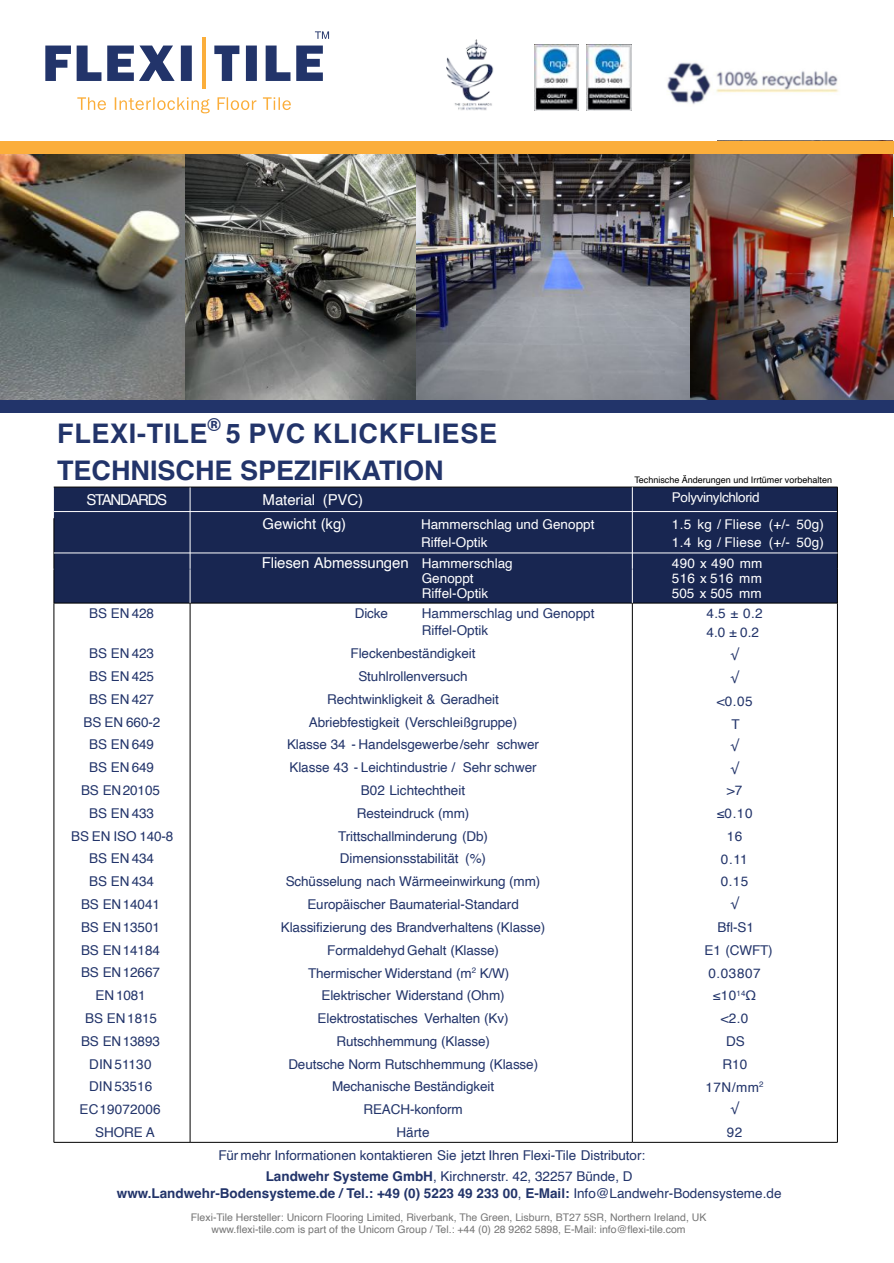
<style>
.page{position:relative;width:894px;height:1263px;background:#fff}
.page>*{position:absolute;margin:0;border:0;box-sizing:border-box;transform-origin:0 0}
.t1{font:700 27px/36.6px "Helvetica";color:#22346a}
.t2{font:15px/24px "Helvetica";letter-spacing:-.005em;color:#fff}
.t3{font:15px "Helvetica";letter-spacing:-.085em;color:#fff}
.t4{font:13.5px/22.8px "Helvetica";letter-spacing:-.01em;color:#22346a;text-align:center}
.t5{font:700 13.5px/16.5px "Helvetica";color:#22346a;text-align:center}
.t6{font:13.5px/15.3px "Helvetica";color:#fff}
.t7{font:13.5px/27px "Helvetica";letter-spacing:-.025em;color:#fff}
.t8{font:13.5px "Helvetica";letter-spacing:.02em;color:#fff}
.t9{font:10.5px/12px "Helvetica";color:#767676;text-align:center}
.t10{font:9px "Helvetica";color:#000}
.s1{font-size:13.5px}
.s2{font-weight:400}
</style>
<div class="page">
<div style="left:54px;top:488px;width:783px;height:115px;background:#182651"></div>
<hr style="left:54px;top:603px;width:136px;height:1px;background:#000">
<hr style="left:190px;top:603px;width:442px;height:1px;background:#000">
<hr style="left:632px;top:603px;width:206px;height:1px;background:#000">
<hr style="left:54px;top:487px;width:136px;height:1px;background:#000">
<hr style="left:54px;top:518px;width:1px;height:51px;background:#000">
<hr style="left:190px;top:487px;width:442px;height:1px;background:#000">
<hr style="left:190px;top:487px;width:1px;height:82px;background:#fff">
<hr style="left:632px;top:487px;width:206px;height:1px;background:#000">
<hr style="left:54px;top:511px;width:136px;height:1px;background:#fff">
<hr style="left:190px;top:511px;width:442px;height:1px;background:#fff">
<hr style="left:632px;top:511px;width:206px;height:1px;background:#fff">
<hr style="left:632px;top:487px;width:1px;height:82px;background:#fff">
<hr style="left:837px;top:487px;width:1px;height:82px;background:#000">
<hr style="left:54px;top:569px;width:1px;height:34px;background:#000">
<hr style="left:190px;top:569px;width:1px;height:34px;background:#fff">
<hr style="left:632px;top:569px;width:1px;height:34px;background:#fff">
<hr style="left:837px;top:569px;width:1px;height:34px;background:#000">
<hr style="left:54px;top:603px;width:1px;height:539px;background:#000">
<hr style="left:190px;top:603px;width:1px;height:539px;background:#000">
<hr style="left:632px;top:603px;width:1px;height:539px;background:#000">
<hr style="left:837px;top:603px;width:1px;height:539px;background:#000">
<hr style="left:54px;top:1142px;width:136px;height:1px;background:#000">
<hr style="left:190px;top:1142px;width:442px;height:1px;background:#000">
<hr style="left:632px;top:1142px;width:206px;height:1px;background:#000">
<svg style="left:315px;top:31px;width:14px;height:8px"></svg>
<svg style="left:214px;top:46px;width:109px;height:35px"></svg>
<svg style="left:45px;top:46px;width:147px;height:35px"></svg>
<svg style="left:77px;top:97px;width:214px;height:16px"></svg>
<hr style="left:203px;top:37px;width:3px;height:52px;background:#fbae3b">
<img style="left:447px;top:40px;width:47px;height:71px">
<img style="left:667px;top:62px;width:172px;height:43px">
<img style="left:586px;top:45px;width:45px;height:66px">
<img style="left:534px;top:45px;width:45px;height:66px">
<img style="left:415px;top:153px;width:275px;height:247px">
<img style="left:0;top:153px;width:415px;height:247px">
<img style="left:690px;top:153px;width:203px;height:247px">
<div style="left:0;top:400px;width:893px;height:13px;background:#22346a"></div>
<div style="left:0;top:141px;width:893px;height:12px;background:#fbae3b"></div>
<div style="left:210px;top:546px;width:417px;height:8px;background:#182651"></div>
<div style="left:204px;top:550px;width:403px;height:14px;background:#182651"></div>
<hr style="left:54px;top:553px;width:136px;height:1px;background:#fff">
<hr style="left:190px;top:553px;width:442px;height:1px;background:#fff">
<hr style="left:632px;top:553px;width:206px;height:1px;background:#fff">
<h1 class="t1" style="left:57px;top:417px;width:441px">FLEXI-TILE<sup>®</sup> 5 PVC KLICKFLIESE<br>TECHNISCHE SPEZIFIKATION</h1>
<p class="t6" style="left:421px;top:516px;width:175px;line-height:18px">Hammerschlag und Genoppt<br>Riffel-Optik</p>
<p class="t2" style="left:262px;top:552px;width:253px">Fliesen Abmessungen <span class="s1">Hammerschlag</span></p>
<p class="t6" style="left:422px;top:571px;width:68px">Genoppt<br>Riffel-Optik</p>
<p class="t10" style="left:634px;top:476px;width:199px">Technische Änderungen und Irrtümer vorbehalten</p>
<p class="t3" style="left:86px;top:494px;width:82px">STANDARDS</p>
<p class="t7" style="left:672px;top:484px;width:154px">Polyvinylchlorid<br>1.5 kg / Fliese (+/- 50g)</p>
<p class="t8" style="left:672px;top:536px;width:154px">1.4 kg / Fliese (+/- 50g)</p>
<p class="t2" style="left:263px;top:488px;width:102px">Material (PVC)<br>Gewicht (kg)</p>
<p class="t6" style="left:672px;top:556px;width:92px;text-align:justify">490 x 490 mm 516 x 516 mm 505 x 505 mm</p>
<p class="t4" style="left:89px;top:603px;width:66px">BS EN 428</p>
<p class="t4" style="left:71px;top:643px;width:104px">BS EN 423<br>BS EN 425<br>BS EN 427<br>BS EN 660-2<br>BS EN 649<br>BS EN 649<br>BS EN20105<br>BS EN 433<br>BS EN ISO 140-8<br>BS EN 434<br>BS EN 434<br>BS EN14041<br>BS EN13501<br>BS EN14184<br>BS EN12667<br>EN1081<br>BS EN1815<br>BS EN13893<br>DIN51130<br>DIN 53516<br>EC19072006<br>SHORE A</p>
<p class="t4" style="left:355px;top:603px;width:35px">Dicke</p>
<p class="t4" style="left:422px;top:606px;width:174px;line-height:16.5px;text-align:left">Hammerschlag und Genoppt<br>Riffel-Optik</p>
<p class="t4" style="left:706px;top:605px;width:58px;line-height:19px;text-align:left">4.5 ± 0.2<br>4.0 ± 0.2</p>
<p class="t4" style="left:717px;top:645px;width:37px">√<br>√ &lt;0.05<br>T<br>√<br>√</p>
<p class="t4" style="left:351px;top:643px;width:126px">Fleckenbeständigkeit</p>
<p class="t4" style="left:358px;top:666px;width:111px">Stuhlrollenversuch</p>
<p class="t4" style="left:327px;top:688px;width:173px">Rechtwinkligkeit &amp; Geradheit</p>
<p class="t4" style="left:309px;top:711px;width:210px">Abriebfestigkeit (Verschleißgruppe)</p>
<p class="t4" style="left:287px;top:734px;width:253px">Klasse 34 - Handelsgewerbe/sehr schwer</p>
<p class="t4" style="left:289px;top:757px;width:249px">Klasse 43 - Leichtindustrie / Sehr schwer</p>
<p class="t4" style="left:361px;top:780px;width:106px">B02 Lichtechtheit</p>
<p class="t4" style="left:357px;top:802px;width:114px">Resteindruck (mm)</p>
<p class="t4" style="left:338px;top:825px;width:151px">Trittschallminderung (Db)</p>
<p class="t4" style="left:340px;top:848px;width:148px">Dimensionsstabilität (%)</p>
<p class="t4" style="left:286px;top:871px;width:256px">Schüsselung nach Wärmeeinwirkung (mm)</p>
<p class="t4" style="left:307px;top:894px;width:213px">Europäischer Baumaterial-Standard</p>
<p class="t4" style="left:281px;top:916px;width:266px">Klassifizierung des Brandverhaltens (Klasse)</p>
<p class="t4" style="left:327px;top:939px;width:173px">Formaldehyd Gehalt (Klasse)</p>
<p class="t4" style="left:308px;top:962px;width:203px">Thermischer Widerstand (m<sup>2</sup> K/W)</p>
<p class="t4" style="left:321px;top:985px;width:185px">Elektrischer Widerstand (Ohm)</p>
<p class="t4" style="left:318px;top:1008px;width:192px">Elektrostatisches Verhalten (Kv)</p>
<p class="t4" style="left:337px;top:1030px;width:155px">Rutschhemmung (Klasse)</p>
<p class="t4" style="left:288px;top:1053px;width:251px">Deutsche Norm Rutschhemmung (Klasse)</p>
<p class="t4" style="left:332px;top:1076px;width:164px">Mechanische Beständigkeit</p>
<p class="t4" style="left:363px;top:1099px;width:101px">REACH-konform</p>
<p class="t4" style="left:396px;top:1122px;width:35px">Härte</p>
<p class="t4" style="left:727px;top:780px;width:17px">&gt;7</p>
<p class="t4" style="left:717px;top:803px;width:37px">≤0.10</p>
<p class="t4" style="left:727px;top:825px;width:17px">16</p>
<p class="t4" style="left:721px;top:848px;width:28px">0.11</p>
<p class="t4" style="left:721px;top:871px;width:29px">0.15</p>
<p class="t4" style="left:731px;top:894px;width:9px">√</p>
<p class="t4" style="left:718px;top:917px;width:38px">Bfl-S1</p>
<p class="t4" style="left:705px;top:939px;width:70px">E1 (CWFT)</p>
<p class="t4" style="left:708px;top:962px;width:54px">0.03807</p>
<p class="t4" style="left:713px;top:985px;width:45px">≤10<sup>14</sup>Ω</p>
<p class="t4" style="left:721px;top:1008px;width:29px">&lt;2.0</p>
<p class="t4" style="left:726px;top:1030px;width:20px">DS</p>
<p class="t4" style="left:723px;top:1053px;width:26px">R10</p>
<p class="t4" style="left:705px;top:1076px;width:60px">17N/mm<sup>2</sup></p>
<p class="t4" style="left:731px;top:1099px;width:9px">√</p>
<p class="t4" style="left:727px;top:1122px;width:17px">92</p>
<p class="t4" style="left:218px;top:1145px;width:428px">Für mehr Informationen kontaktieren Sie jetzt Ihren Flexi-Tile Distributor:</p>
<p class="t5" style="left:117px;top:1169px;width:666px">Landwehr Systeme GmbH<span class="s2">, Kirchnerstr. 42, 32257 Bünde, D<br></span>www.Landwehr-Bodensysteme.de / Tel.: +49 (0) 5223 49 233 00<span class="s2">,</span> E-Mail: <span class="s2">Info@Landwehr-Bodensysteme.de</span></p>
<p class="t9" style="left:191px;top:1212px;width:517px">Flexi-Tile Hersteller: Unicorn Flooring Limited, Riverbank, The Green, Lisburn, BT27 5SR, Northern Ireland, UK www.flexi-tile.com is part of the Unicorn Group / Tel.: +44 (0) 28 9262 5898, E-Mail: info@flexi-tile.com</p>
</div>
